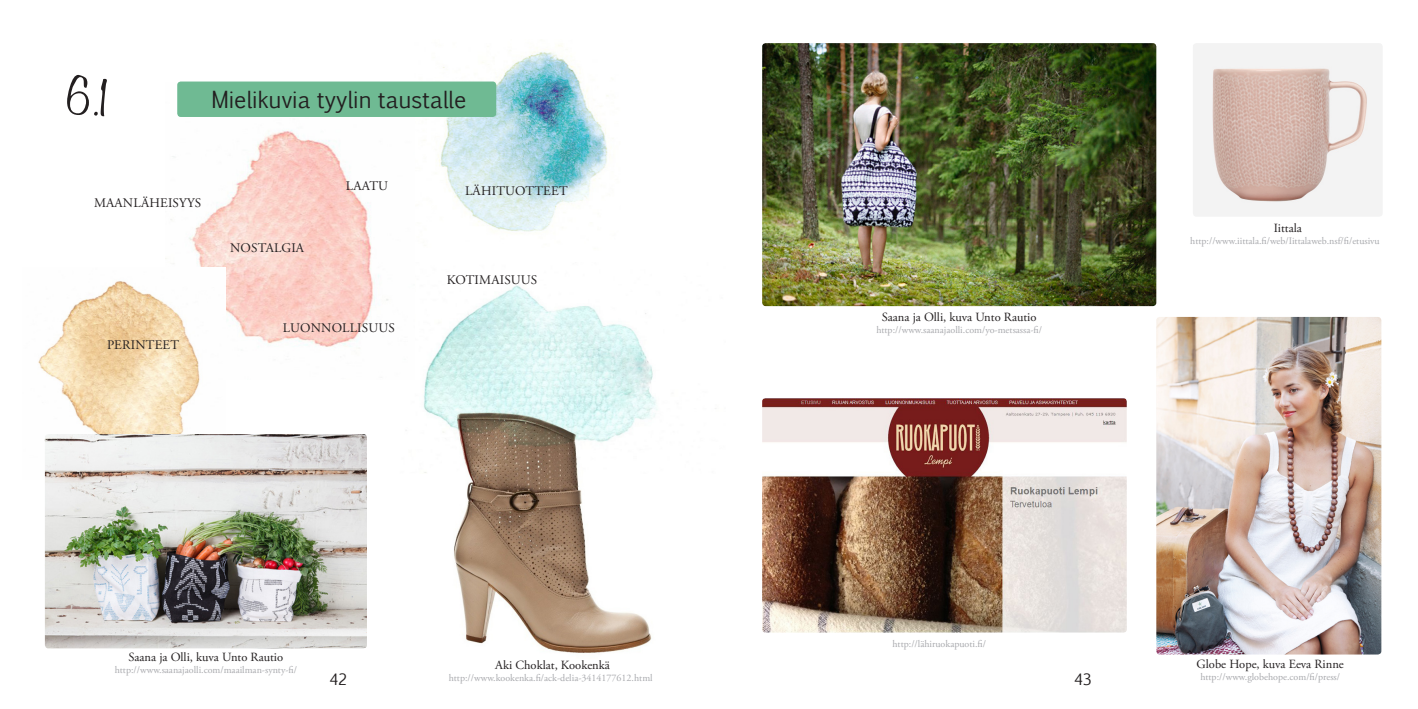
<style>
.page{position:relative;width:1418px;height:709px;background:#fff}
.page>*{position:absolute;margin:0;border:0;box-sizing:border-box;transform-origin:0 0}
.Väliotsikko_numero{font:300 60px "Honey Script";color:#231f20}
.väliotsikko{font:22.5px "Euphemia CAS";color:#231f20}
.t1{font:15px "Euphemia CAS";color:#231f20}
.leipis{font:13.12px "Adobe Garamond Pro";letter-spacing:.015em;color:#231f20}
.Kuvateksti{font:12.5px "Adobe Garamond Pro";color:#231f20}
.kuvalähde{font:10px "Adobe Garamond Pro";color:#a8a9ad}
</style>
<div class="page">
<img style="left:406px;top:285px;width:310px;height:188px">
<img style="left:424px;top:45px;width:184px;height:187px">
<img style="left:165px;top:115px;width:250px;height:265px">
<img style="left:38px;top:267px;width:187px;height:209px">
<img style="left:45px;top:434px;width:322px;height:214px">
<img style="left:428px;top:407px;width:238px;height:246px">
<div style="left:177px;top:81px;width:319px;height:36px;background:#6fba93;border-radius:4px"></div>
<img style="left:762px;top:43px;width:394px;height:263px">
<img style="left:762px;top:398px;width:364px;height:235px">
<img style="left:1193px;top:43px;width:189px;height:173px">
<img style="left:1156px;top:317px;width:225px;height:337px">
<p class="Väliotsikko_numero" style="left:67px;top:60px;width:45px">6.1</p>
<p class="väliotsikko" style="left:211px;top:83px;width:257px">Mielikuvia tyylin taustalle</p>
<p class="leipis" style="left:94px;top:195px;width:109px">MAANLÄHEISYYS</p>
<p class="leipis" style="left:107px;top:337px;width:74px">PERINTEET</p>
<p class="leipis" style="left:230px;top:240px;width:76px">NOSTALGIA</p>
<p class="leipis" style="left:346px;top:178px;width:44px">LAATU</p>
<p class="leipis" style="left:283px;top:320px;width:113px">LUONNOLLISUUS</p>
<p class="leipis" style="left:465px;top:183px;width:104px">LÄHITUOTTEET</p>
<p class="leipis" style="left:447px;top:272px;width:92px">KOTIMAISUUS</p>
<p class="Kuvateksti" style="left:881px;top:309px;width:156px">Saana ja Olli, kuva Unto Rautio</p>
<p class="kuvalähde" style="left:876px;top:323px;width:167px">http://www.saanajaolli.com/yo-metsassa-fi/</p>
<p class="Kuvateksti" style="left:1273px;top:220px;width:30px">Iittala</p>
<p class="kuvalähde" style="left:1190px;top:235px;width:191px">http://www.iittala.fi/web/Iittalaweb.nsf/fi/etusivu</p>
<p class="Kuvateksti" style="left:129px;top:649px;width:156px">Saana ja Olli, kuva Unto Rautio</p>
<p class="kuvalähde" style="left:115px;top:664px;width:184px">http://www.saanajaolli.com/maailman-synty-fi/</p>
<p class="kuvalähde" style="left:892px;top:638px;width:95px">http://lähiruokapuoti.fi/</p>
<p class="Kuvateksti" style="left:495px;top:657px;width:116px">Aki Choklat, Kookenkä</p>
<p class="kuvalähde" style="left:449px;top:671px;width:205px">http://www.kookenka.fi/ack-delia-3414177612.html</p>
<h3 class="t1" style="left:329px;top:668px;width:19px">42</h3>
<h3 class="t1" style="left:1074px;top:668px;width:19px">43</h3>
<p class="Kuvateksti" style="left:1196px;top:656px;width:149px">Globe Hope, kuva Eeva Rinne</p>
<p class="kuvalähde" style="left:1200px;top:670px;width:141px">http://www.globehope.com/fi/press/</p>
</div>
